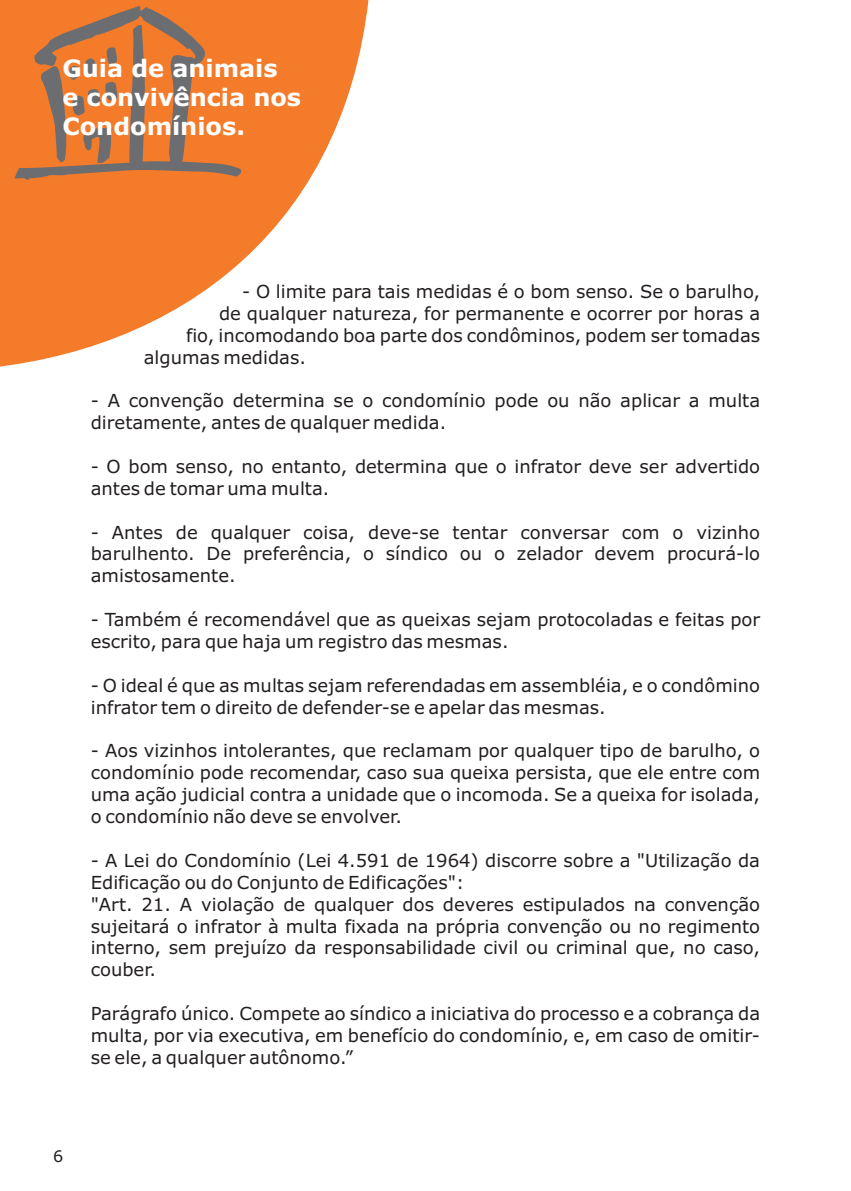
<style>
.page{position:relative;width:851px;height:1191px;background:#fff}
.page>*{position:absolute;margin:0;border:0;box-sizing:border-box;transform-origin:0 0}
.t1{font:700 24px/29.2px "Verdana";color:#fff}
.t2{font:18px/21.8px "Verdana";color:#231f20}
.t3{font:16px "Verdana";color:#231f20}
</style>
<div class="page">
<svg style="left:0;top:0;width:369px;height:367px;fill:#f47b2a"></svg>
<svg style="left:15px;top:6px;width:226px;height:174px;background:#ce773d"></svg>
<h1 class="t1" style="left:62px;top:55px;width:240px">Guia de animais<br>e convivência nos<br>Condomínios.</h1>
<p class="t2" style="left:242px;top:282px;width:519px">- O limite para tais medidas é o bom senso. Se o barulho,</p>
<p class="t2" style="left:219px;top:304px;width:542px">de qualquer natureza, for permanente e ocorrer por horas a</p>
<p class="t2" style="left:186px;top:326px;width:575px">fio, incomodando boa parte dos condôminos, podem ser tomadas</p>
<p class="t2" style="left:144px;top:347px;width:164px">algumas medidas.</p>
<p class="t2" style="left:91px;top:391px;width:670px">- A convenção determina se o condomínio pode ou não aplicar a multa diretamente, antes de qualquer medida.</p>
<p class="t2" style="left:91px;top:457px;width:670px">- O bom senso, no entanto, determina que o infrator deve ser advertido antes de tomar uma multa.</p>
<p class="t2" style="left:91px;top:522px;width:670px;text-align:justify">- Antes de qualquer coisa, deve-se tentar conversar com o vizinho barulhento. De preferência, o síndico ou o zelador devem procurá-lo amistosamente.</p>
<p class="t2" style="left:91px;top:610px;width:670px">- Também é recomendável que as queixas sejam protocoladas e feitas por escrito, para que haja um registro das mesmas.</p>
<p class="t2" style="left:91px;top:676px;width:670px">- O ideal é que as multas sejam referendadas em assembléia, e o condômino infrator tem o direito de defender-se e apelar das mesmas.</p>
<p class="t2" style="left:91px;top:741px;width:670px;text-align:justify">- Aos vizinhos intolerantes, que reclamam por qualquer tipo de barulho, o condomínio pode recomendar, caso sua queixa persista, que ele entre com uma ação judicial contra a unidade que o incomoda. Se a queixa for isolada, o condomínio não deve se envolver.</p>
<p class="t2" style="left:91px;top:851px;width:670px">- A Lei do Condomínio (Lei 4.591 de 1964) discorre sobre a "Utilização da Edificação ou do Conjunto de Edificações":<br>"Art. 21. A violação de qualquer dos deveres estipulados na convenção sujeitará o infrator à multa fixada na própria convenção ou no regimento interno, sem prejuízo da responsabilidade civil ou criminal que, no caso, couber.</p>
<p class="t2" style="left:91px;top:1004px;width:670px;text-align:justify">Parágrafo único. Compete ao síndico a iniciativa do processo e a cobrança da multa, por via executiva, em benefício do condomínio, e, em caso de omitir&shy;se ele, a qualquer autônomo.”</p>
<p class="t3" style="left:53px;top:1150px;width:12px">6</p>
</div>
